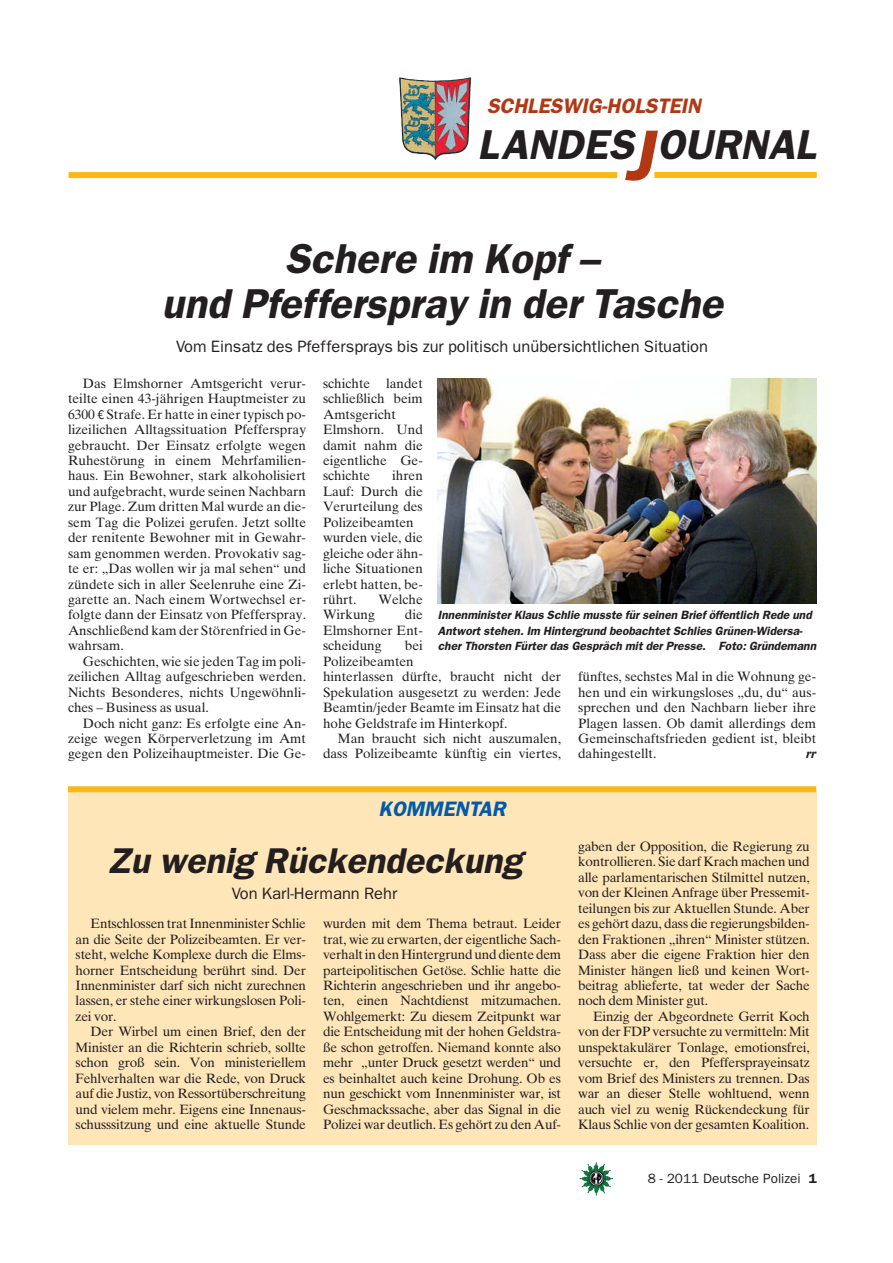
<style>
.page{position:relative;width:893px;height:1263px;background:#fff}
.page>*{position:absolute;margin:0;border:0;box-sizing:border-box;transform-origin:0 0}
.t1{font:42px/45px "Franklin Gothic Demi Oblique OV LRVGMB";color:#231f20;text-align:center}
.t2{font:36px "Franklin Gothic Demi Oblique OV LRVGMB";color:#231f20}
.t3{font:21px "Franklin Gothic Demi Oblique OV LRVGMB";color:#b23814}
.t4{font:21px "Franklin Gothic Demi Oblique OV LRVGMB";color:#015aaa}
.t5{font:16.5px "Franklin Gothic Book OV CRVGMB";color:#231f20}
.t6{font:13.5px/15.5px "Times Ten Roman OV GRVGMB";color:#231f20;text-align:justify}
.t7{font:13.5px "Franklin Gothic Book OV CRVGMB";color:#231f20}
.t8{font:13.5px "Times Ten Bold Italic OV JRVGMB";color:#231f20}
.t9{font:12px/15.5px "Franklin Gothic Demi Oblique OV LRVGMB";color:#231f20}
.s1{font-size:72px;color:#b23814}
.s2{font-family:"Officina Sans Std"}
.s3{font-family:"Franklin Gothic Demi OV DRVGMB"}
</style>
<div class="page">
<div style="left:68px;top:789px;width:748px;height:355px;background:#fee6b9"></div>
<img style="left:581px;top:1164px;width:32px;height:32px">
<img style="left:399px;top:77px;width:72px;height:83px">
<div style="left:69px;top:172px;width:548px;height:6px;background:#fcb814"></div>
<div style="left:654px;top:172px;width:163px;height:6px;background:#fcb814"></div>
<img style="left:438px;top:378px;width:378px;height:226px">
<div style="left:68px;top:786px;width:748px;height:6px;background:#fcb814"></div>
<h3 class="t3" style="left:487px;top:98px;width:216px">SCHLESWIG-HOLSTEIN</h3>
<h1 class="t1" style="left:477px;top:125px;width:340px">LANDES<span class="s1">J</span>OURNAL</h1>
<h1 class="t1" style="left:161px;top:239px;width:563px">Schere im Kopf –<br>und Pfefferspray in der Tasche</h1>
<p class="t5" style="left:176px;top:340px;width:533px">Vom Einsatz des Pfeffersprays bis zur politisch unübersichtlichen Situation</p>
<p class="t6" style="left:68px;top:377px;width:240px;text-indent:15px">Das Elmshorner Amtsgericht verur&shy;teilte einen 43-jährigen Hauptmeister zu 6300 <span class="s2">€</span> Strafe. Er hatte in einer typisch po&shy;lizeilichen Alltagssituation Pfefferspray gebraucht. Der Einsatz erfolgte wegen Ruhestörung in einem Mehrfamilien&shy;haus. Ein Bewohner, stark alkoholisiert und aufgebracht, wurde seinen Nachbarn zur Plage. Zum dritten Mal wurde an die&shy;sem Tag die Polizei gerufen. Jetzt sollte der renitente Bewohner mit in Gewahr&shy;sam genommen werden. Provokativ sag&shy;te er: „Das wollen wir ja mal sehen“ und zündete sich in aller Seelenruhe eine Zi&shy;garette an. Nach einem Wortwechsel er&shy;folgte dann der Einsatz von Pfefferspray.<br>Anschließend kam der Störenfried in Ge&shy;wahrsam.</p>
<p class="t6" style="left:68px;top:655px;width:240px;text-indent:15px">Geschichten, wie sie jeden Tag im poli&shy;zeilichen Alltag aufgeschrieben werden.<br>Nichts Besonderes, nichts Ungewöhnli&shy;ches – Business as usual.</p>
<p class="t6" style="left:68px;top:717px;width:240px;text-indent:15px">Doch nicht ganz: Es erfolgte eine An&shy;zeige wegen Körperverletzung im Amt gegen den Polizeihauptmeister. Die Ge-</p>
<p class="t6" style="left:323px;top:377px;width:101px;text-align:left">schichte landet schließlich beim<br>Amtsgericht<br>Elmshorn. Und damit nahm die eigentliche Ge&shy;schichte</p>
<p class="t6" style="left:323px;top:469px;width:101px;text-align:left;text-indent:69px">ihren<br>Lauf: Durch die<br>Verurteilung des<br>Polizeibeamten wurden viele, die gleiche oder ähn&shy;liche Situationen erlebt hatten, be&shy;rührt.</p>
<p class="t6" style="left:379px;top:593px;width:46px">Welche</p>
<p class="t6" style="left:323px;top:608px;width:53px">Wirkung</p>
<p class="t6" style="left:323px;top:608px;width:101px;text-indent:82px">die Elmshorner Ent&shy;scheidung</p>
<p class="t9" style="left:438px;top:608px;width:380px">Innenminister Klaus Schlie musste für seinen Brief öffentlich Rede und<br>Antwort stehen. Im Hintergrund beobachtet Schlies Grünen-Widersa&shy;cher Thorsten Fürter das Gespräch mit der Presse. Foto: Gründemann</p>
<p class="t6" style="left:323px;top:639px;width:240px;text-align:left;text-indent:82px">bei<br>Polizeibeamten<br>hinterlassen dürfte, braucht nicht der<br>Spekulation ausgesetzt zu werden: Jede<br>Beamtin/jeder Beamte im Einsatz hat die hohe Geldstrafe im Hinterkopf.</p>
<p class="t6" style="left:323px;top:732px;width:240px;text-align:right">Man braucht sich nicht auszumalen, dass Polizeibeamte künftig ein viertes,</p>
<p class="t6" style="left:578px;top:670px;width:240px">fünftes, sechstes Mal in die Wohnung ge&shy;hen und ein wirkungsloses „du, du“ aus&shy;sprechen und den Nachbarn lieber ihre Plagen lassen. Ob damit allerdings dem Gemeinschaftsfrieden gedient ist, bleibt dahingestellt.</p>
<p class="t8" style="left:806px;top:749px;width:12px">rr</p>
<h3 class="t4" style="left:378px;top:801px;width:129px">KOMMENTAR</h3>
<h2 class="t2" style="left:107px;top:847px;width:417px">Zu wenig Rückendeckung</h2>
<p class="t5" style="left:232px;top:887px;width:167px">Von Karl-Hermann Rehr</p>
<p class="t6" style="left:323px;top:917px;width:240px">wurden mit dem Thema betraut. Leider trat, wie zu erwarten, der eigentliche Sach&shy;verhaltin denHintergrund und diente dem parteipolitischen Getöse. Schlie hatte die Richterin angeschrieben und ihr angebo&shy;ten, einen Nachtdienst mitzumachen.<br>Wohlgemerkt: Zu diesem Zeitpunkt war die Entscheidung mit der hohen Geldstra&shy;ße schon getroffen. Niemand konnte also mehr „unter Druck gesetzt werden“ und es beinhaltet auch keine Drohung. Ob es nun geschickt vom Innenminister war, ist Geschmackssache, aber das Signal in die Polizei war deutlich. Es gehört zu den Auf-</p>
<p class="t6" style="left:76px;top:917px;width:232px;text-indent:15px">Entschlossen trat Innenminister Schlie an die Seite der Polizeibeamten. Er ver&shy;steht, welche Komplexe durch die Elms&shy;horner Entscheidung berührt sind. Der Innenminister darf sich nicht zurechnen lassen, er stehe einer wirkungslosen Poli&shy;zei vor.</p>
<p class="t6" style="left:76px;top:1025px;width:232px;text-indent:15px">Der Wirbel um einen Brief, den der Minister an die Richterin schrieb, sollte schon groß sein. Von ministeriellem Fehlverhalten war die Rede, von Druck auf die Justiz, von Ressortüberschreitung und vielem mehr. Eigens eine Innenaus&shy;schusssitzung und eine aktuelle Stunde</p>
<p class="t6" style="left:578px;top:840px;width:233px">gaben der Opposition, die Regierung zu kontrollieren. Sie darf Krach machen und alle parlamentarischen Stilmittel nutzen, von der Kleinen Anfrage über Pressemit&shy;teilungen bis zur Aktuellen Stunde. Aber es gehört dazu, dass die regierungsbilden&shy;den Fraktionen „ihren“ Minister stützen.<br>Dass aber die eigene Fraktion hier den Minister hängen ließ und keinen Wort&shy;beitrag ablieferte, tat weder der Sache noch dem Minister gut.</p>
<p class="t6" style="left:578px;top:1010px;width:233px;text-indent:15px">Einzig der Abgeordnete Gerrit Koch von der FDP versuchte zu vermitteln: Mit unspektakulärer Tonlage, emotionsfrei, versuchte er, den Pfeffersprayeinsatz vom Brief des Ministers zu trennen. Das war an dieser Stelle wohltuend, wenn auch viel zu wenig Rückendeckung für Klaus Schlie von der gesamten Koalition.</p>
<p class="t7" style="left:648px;top:1173px;width:171px">8 - 2011 Deutsche Polizei <span class="s3">1</span></p>
</div>
